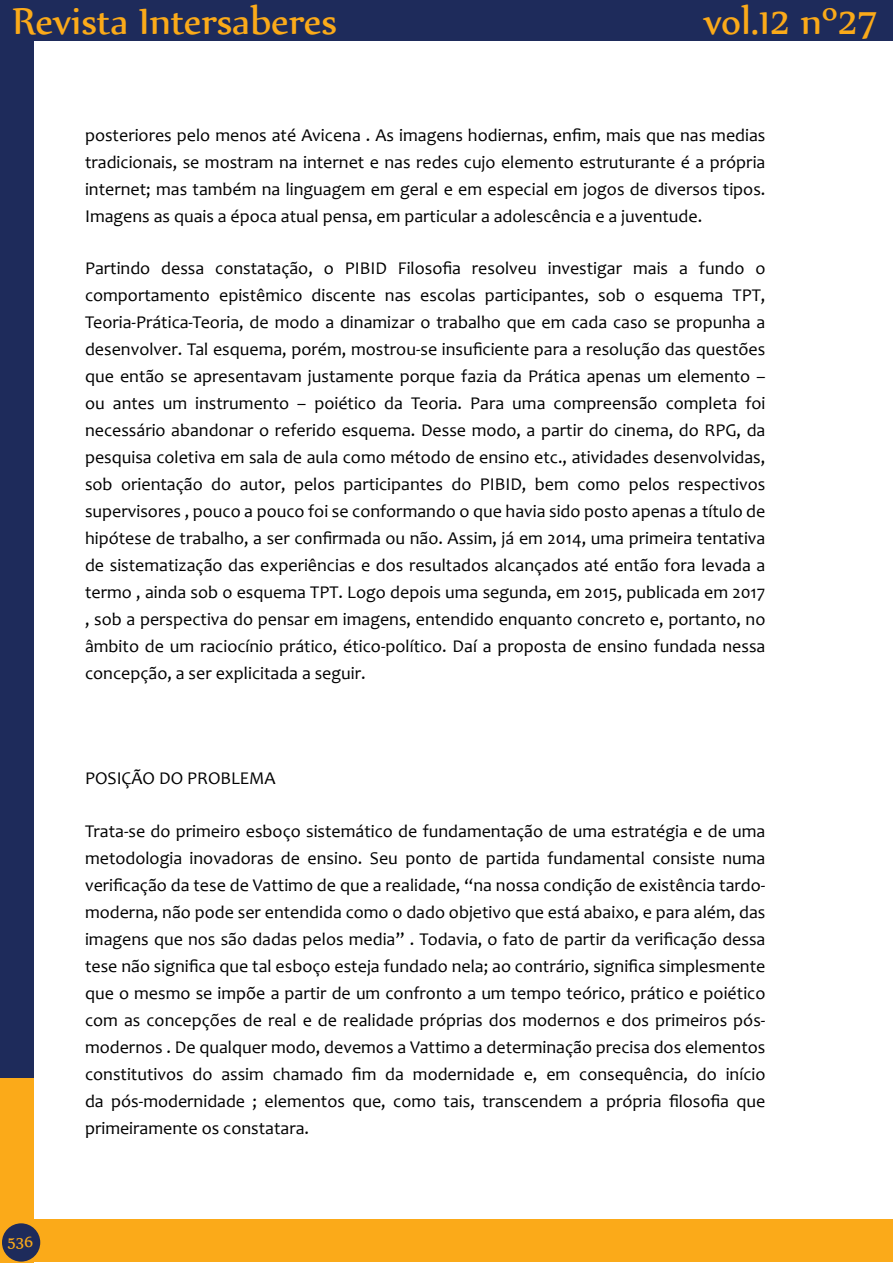
<style>
.page{position:relative;width:893px;height:1263px;background:#fff}
.page>*{position:absolute;margin:0;border:0;box-sizing:border-box;transform-origin:0 0}
.t1{font:45px "Nyala";color:#fbaa19}
.t2{font:18px/27px "Candara";color:#000;text-align:justify}
.t3{font:18px "Nyala";color:#fbaa19}
</style>
<div class="page">
<div style="left:0;top:0;width:33px;height:1081px;background:#1e2b5b"></div>
<div style="left:0;top:0;width:893px;height:41px;background:#1e2b5b"></div>
<div style="left:0;top:1078px;width:33px;height:185px;background:#fbaa19"></div>
<div style="left:21px;top:1219px;width:872px;height:43px;background:#fbaa19"></div>
<div style="left:2px;top:1223px;width:38px;height:38px;background:#1e2b5b;border-radius:50%"></div>
<h1 class="t1" style="left:13px;top:-6px;width:326px">Revista Intersaberes</h1>
<h1 class="t1" style="left:704px;top:-6px;width:176px">vol.12 nº27</h1>
<p class="t2" style="left:85px;top:121px;width:682px">posteriores pelo menos até Avicena . As imagens hodiernas, enfim, mais que nas medias tradicionais, se mostram na internet e nas redes cujo elemento estruturante é a própria internet; mas também na linguagem em geral e em especial em jogos de diversos tipos.<br>Imagens as quais a época atual pensa, em particular a adolescência e a juventude.</p>
<p class="t2" style="left:85px;top:255px;width:682px">Partindo dessa constatação, o PIBID Filosofia resolveu investigar mais a fundo o comportamento epistêmico discente nas escolas participantes, sob o esquema TPT, Teoria-Prática-Teoria, de modo a dinamizar o trabalho que em cada caso se propunha a desenvolver. Tal esquema, porém, mostrou-se insuficiente para a resolução das questões que então se apresentavam justamente porque fazia da Prática apenas um elemento – ou antes um instrumento – poiético da Teoria. Para uma compreensão completa foi necessário abandonar o referido esquema. Desse modo, a partir do cinema, do RPG, da pesquisa coletiva em sala de aula como método de ensino etc., atividades desenvolvidas, sob orientação do autor, pelos participantes do PIBID, bem como pelos respectivos supervisores , pouco a pouco foi se conformando o que havia sido posto apenas a título de hipótese de trabalho, a ser confirmada ou não. Assim, já em 2014, uma primeira tentativa de sistematização das experiências e dos resultados alcançados até então fora levada a termo , ainda sob o esquema TPT. Logo depois uma segunda, em 2015, publicada em 2017 , sob a perspectiva do pensar em imagens, entendido enquanto concreto e, portanto, no âmbito de um raciocínio prático, ético-político. Daí a proposta de ensino fundada nessa concepção, a ser explicitada a seguir.</p>
<p class="t3" style="left:8px;top:1231px;width:27px">536</p>
<p class="t2" style="left:85px;top:765px;width:192px">POSIÇÃO DO PROBLEMA</p>
<p class="t2" style="left:85px;top:817px;width:682px">Trata-se do primeiro esboço sistemático de fundamentação de uma estratégia e de uma metodologia inovadoras de ensino. Seu ponto de partida fundamental consiste numa verificação da tese de Vattimo de que a realidade, “na nossa condição de existência tardo&shy;moderna, não pode ser entendida como o dado objetivo que está abaixo, e para além, das imagens que nos são dadas pelos media” . Todavia, o fato de partir da verificação dessa tese não significa que tal esboço esteja fundado nela; ao contrário, significa simplesmente que o mesmo se impõe a partir de um confronto a um tempo teórico, prático e poiético com as concepções de real e de realidade próprias dos modernos e dos primeiros pós&shy;modernos . De qualquer modo, devemos a Vattimo a determinação precisa dos elementos constitutivos do assim chamado fim da modernidade e, em consequência, do início da pós-modernidade ; elementos que, como tais, transcendem a própria filosofia que primeiramente os constatara.</p>
</div>
